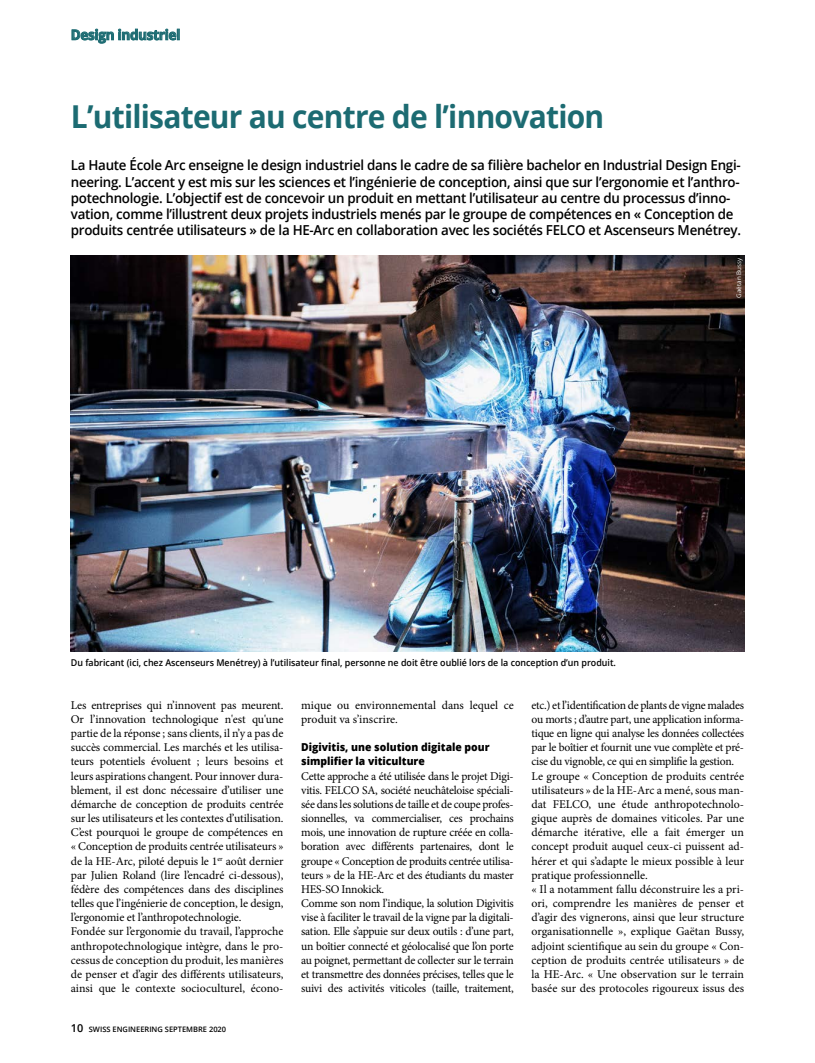
<style>
.page{position:relative;width:815px;height:1063px;background:#fff}
.page>*{position:absolute;margin:0;border:0;box-sizing:border-box;transform-origin:0 0}
.t1{font:700 31.5px "Open Sans";letter-spacing:-.025em;color:#1c6b72;scale:.95 1}
.t2{font:700 14.12px "Open Sans";letter-spacing:-.01em;color:#1c6b72;scale:.94 1}
.t3{font:600 13.75px/16.2px "Open Sans";letter-spacing:-.02em;color:#000}
.t4{font:11.88px/14.1px "Minion Pro";letter-spacing:-.01em;color:#000}
.t5{font:800 11px/14.1px "Open Sans";color:#000;scale:.95 1}
.t6{font:600 9.38px "Open Sans";color:#000;scale:.95 1}
.t7{font:600 7.5px "Open Sans";color:#000}
.t8{font:6.25px "Open Sans";color:#fff}
.s1{font-size:11px}
</style>
<div class="page">
<img style="left:71px;top:255px;width:673px;height:397px">
<svg style="left:72px;top:29px;width:107px;height:14px"></svg>
<p class="t2" style="left:71px;top:25px;width:118px">Design industriel</p>
<h1 class="t1" style="left:71px;top:94px;width:563px">L’utilisateur au centre de l’innovation</h1>
<p class="t3" style="left:71px;top:157px;width:672px">La Haute École Arc enseigne le design industriel dans le cadre de sa filière bachelor en Industrial Design Engi&shy;neering. L’accent y est mis sur les sciences et l’ingénierie de conception, ainsi que sur l’ergonomie et l’anthro&shy;potechnologie. L’objectif est de concevoir un produit en mettant l’utilisateur au centre du processus d’inno&shy;vation, comme l’illustrent deux projets industriels menés par le groupe de compétences en « Conception de produits centrée utilisateurs » de la HE-Arc en collaboration avec les sociétés FELCO et Ascenseurs Menétrey.</p>
<p class="t8" style="left:735px;top:298px;width:41px;rotate:-90deg">Gaëtan Bussy</p>
<p class="t6" style="left:71px;top:656px;width:575px">Du fabricant (ici, chez Ascenseurs Menétrey) à l’utilisateur final, personne ne doit être oublié lors de la conception d’un produit.</p>
<p class="t4" style="left:71px;top:698px;width:214px">Les entreprises qui n’innovent pas meurent.<br>Or l’innovation technologique n'est qu'une partie de la réponse ; sans clients, il n’y a pas de succès commercial. Les marchés et les utilisa&shy;teurs potentiels évoluent ; leurs besoins et leurs aspirations changent. Pour innover dura&shy;blement, il est donc nécessaire d’utiliser une démarche de conception de produits centrée sur les utilisateurs et les contextes d’utilisation.<br>C’est pourquoi le groupe de compétences en « Conception de produits centrée utilisateurs » de la HE-Arc, piloté depuis le 1<sup>er</sup> août dernier par Julien Roland (lire l’encadré ci-dessous), fédère des compétences dans des disciplines telles que l’ingénierie de conception, le design, l’ergonomie et l’anthropotechnologie.<br>Fondée sur l’ergonomie du travail, l’approche anthropotechnologique intègre, dans le pro&shy;cessus de conception du produit, les manières de penser et d’agir des différents utilisateurs, ainsi que le contexte socioculturel, écono-</p>
<p class="t4" style="left:301px;top:698px;width:214px">mique ou environnemental dans lequel ce produit va s’inscrire.</p>
<p class="t5" style="left:301px;top:740px;width:200px">Digivitis, une solution digitale pour simplifier la viticulture</p>
<p class="t4" style="left:301px;top:769px;width:214px">Cette approche a été utilisée dans le projet Digi&shy;vitis. FELCO SA, société neuchâteloise spéciali&shy;sée dans les solutions de taille et de coupe profes&shy;sionnelles, va commercialiser, ces prochains mois, une innovation de rupture créée en colla&shy;boration avec différents partenaires, dont le groupe « Conception de produits centrée utilisa&shy;teurs » de la HE-Arc et des étudiants du master HES-SO Innokick.<br>Comme son nom l’indique, la solution Digivitis vise à faciliter le travail de la vigne par la digitali&shy;sation. Elle s’appuie sur deux outils : d’une part, un boîtier connecté et géolocalisé que l’on porte au poignet, permettant de collecter sur le terrain et transmettre des données précises, telles que le suivi des activités viticoles (taille, traitement,</p>
<p class="t7" style="left:71px;top:1024px;width:157px"><span class="s1">10</span> SWISS ENGINEERING SEPTEMBRE 2020</p>
<p class="t4" style="left:531px;top:698px;width:214px">etc.) et l’identification de plants de vigne malades ou morts ; d’autre part, une application informa&shy;tique en ligne qui analyse les données collectées par le boîtier et fournit une vue complète et pré&shy;cise du vignoble, ce qui en simplifie la gestion.<br>Le groupe « Conception de produits centrée utilisateurs » de la HE-Arc a mené, sous man&shy;dat FELCO, une étude anthropotechnolo&shy;gique auprès de domaines viticoles. Par une démarche itérative, elle a fait émerger un concept produit auquel ceux-ci puissent ad&shy;hérer et qui s’adapte le mieux possible à leur pratique professionnelle.<br>« Il a notamment fallu déconstruire les a pri&shy;ori, comprendre les manières de penser et d’agir des vignerons, ainsi que leur structure organisationnelle », explique Gaëtan Bussy, adjoint scientifique au sein du groupe « Con&shy;ception de produits centrée utilisateurs » de la HE-Arc. « Une observation sur le terrain basée sur des protocoles rigoureux issus des</p>
</div>
